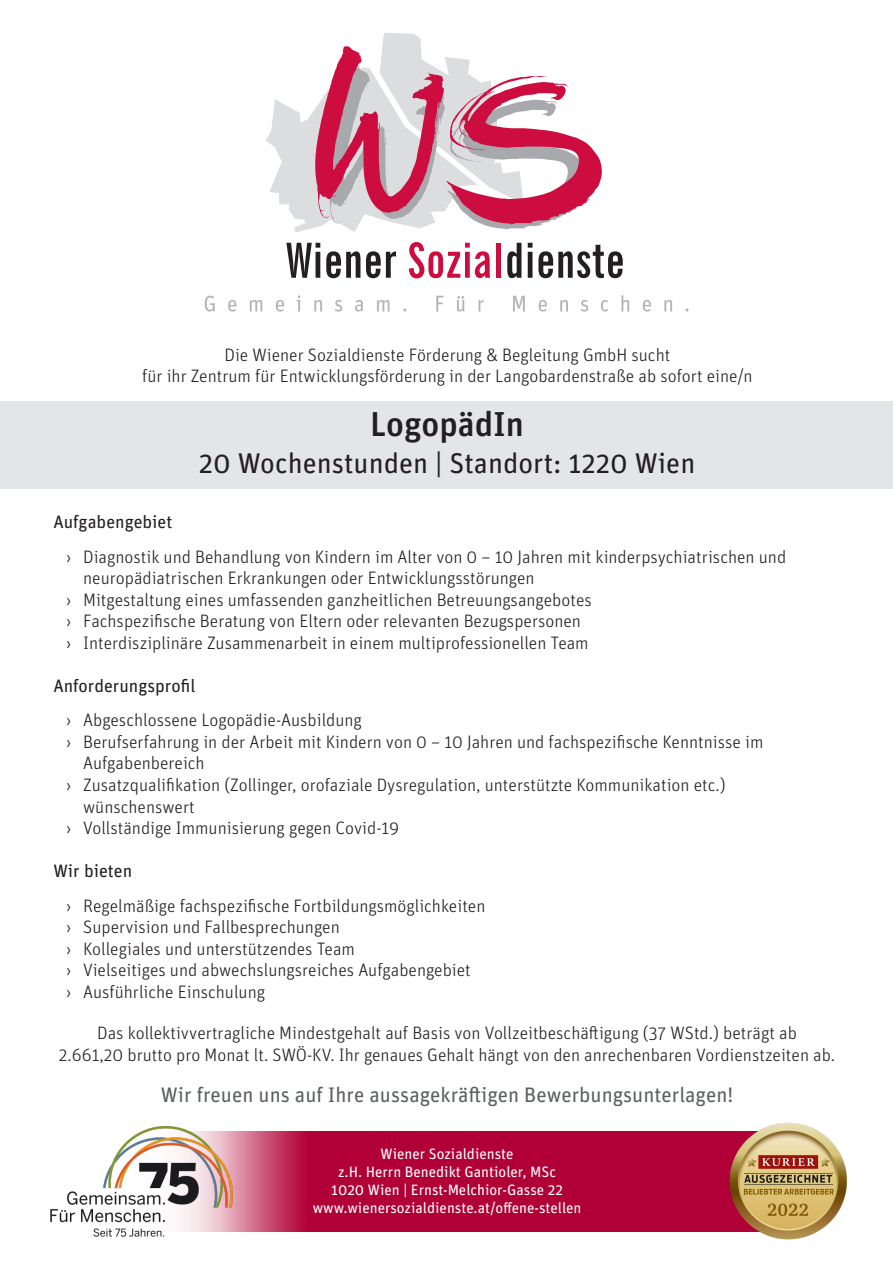
<style>
.page{position:relative;width:893px;height:1263px;background:#fff}
.page>*{position:absolute;margin:0;border:0;box-sizing:border-box;transform-origin:0 0}
.t1{font:500 34.5px "Unit Pro";color:#231f20}
.t2{font:28.5px "Unit Pro";color:#231f20}
.brot{font:21px "Unit Pro";color:#5d6061}
.t3{font:300 18px/21.6px "Unit Pro";color:#231f20}
.t4{font:18px "Unit Pro";color:#231f20}
.t5{font:15px/18px "Unit Pro";color:#fff;text-align:center}
</style>
<div class="page">
<div style="left:63px;top:1131px;width:747px;height:101px;background:#b10037"></div>
<div style="left:0;top:401px;width:893px;height:88px;background:#e3e4e6"></div>
<svg style="left:266px;top:33px;width:336px;height:200px"></svg>
<svg style="left:286px;top:243px;width:34px;height:35px"></svg>
<svg style="left:326px;top:251px;width:34px;height:27px"></svg>
<svg style="left:366px;top:251px;width:30px;height:27px"></svg>
<svg style="left:409px;top:242px;width:81px;height:36px"></svg>
<hr style="left:496px;top:243px;width:4px;height:35px;background:#cd0d40">
<svg style="left:507px;top:243px;width:14px;height:35px"></svg>
<svg style="left:528px;top:243px;width:4px;height:35px"></svg>
<svg style="left:538px;top:245px;width:85px;height:33px"></svg>
<svg style="left:247px;top:1131px;width:56px;height:101px;background:#c4426a"></svg>
<img style="left:50px;top:1126px;width:197px;height:111px">
<img style="left:204px;top:295px;width:485px;height:17px">
<img style="left:729px;top:1122px;width:118px;height:118px">
<p class="t3" style="left:142px;top:343px;width:612px;text-align:center">Die Wiener Sozialdienste Förderung &amp; Begleitung GmbH sucht<br>für ihr Zentrum für Entwicklungsförderung in der Langobardenstraße ab sofort eine/n</p>
<p class="t1" style="left:370px;top:400px;width:155px">LogopädIn</p>
<p class="t2" style="left:199px;top:443px;width:498px">20 Wochenstunden | Standort: 1220 Wien</p>
<p class="t4" style="left:53px;top:509px;width:121px">Aufgabengebiet</p>
<p class="t3" style="left:83px;top:545px;width:705px;text-indent:-17px">› Diagnostik und Behandlung von Kindern im Alter von 0 – 10 Jahren mit kinderpsychiatrischen und neuropädiatrischen Erkrankungen oder Entwicklungsstörungen</p>
<p class="t3" style="left:66px;top:588px;width:527px">› Mitgestaltung eines umfassenden ganzheitlichen Betreuungsangebotes</p>
<p class="t3" style="left:66px;top:610px;width:516px">› Fachspezifische Beratung von Eltern oder relevanten Bezugspersonen</p>
<p class="t3" style="left:66px;top:631px;width:524px">› Interdisziplinäre Zusammenarbeit in einem multiprofessionellen Team</p>
<p class="t4" style="left:53px;top:673px;width:143px">Anforderungsprofil</p>
<p class="t3" style="left:66px;top:709px;width:297px">› Abgeschlossene Logopädie-Ausbildung</p>
<p class="t3" style="left:83px;top:730px;width:682px;text-indent:-17px">› Berufserfahrung in der Arbeit mit Kindern von 0 – 10 Jahren und fachspezifische Kenntnisse im<br>Aufgabenbereich</p>
<p class="t3" style="left:83px;top:774px;width:644px;text-indent:-17px">› Zusatzqualifikation (Zollinger, orofaziale Dysregulation, unterstützte Kommunikation etc.) wünschenswert</p>
<p class="t3" style="left:66px;top:817px;width:335px">› Vollständige Immunisierung gegen Covid-19</p>
<p class="t4" style="left:53px;top:858px;width:80px">Wir bieten</p>
<p class="t3" style="left:66px;top:894px;width:421px">› Regelmäßige fachspezifische Fortbildungsmöglichkeiten</p>
<p class="t3" style="left:66px;top:916px;width:275px">› Supervision und Fallbesprechungen</p>
<p class="t3" style="left:66px;top:937px;width:290px">› Kollegiales und unterstützendes Team</p>
<p class="t3" style="left:66px;top:959px;width:406px">› Vielseitiges und abwechslungsreiches Aufgabengebiet</p>
<p class="t3" style="left:66px;top:980px;width:201px">› Ausführliche Einschulung</p>
<p class="t3" style="left:59px;top:1021px;width:778px;text-align:center">Das kollektivvertragliche Mindestgehalt auf Basis von Vollzeitbeschäftigung (37 WStd.) beträgt ab<br>2.661,20 brutto pro Monat lt. SWÖ-KV. Ihr genaues Gehalt hängt von den anrechenbaren Vordienstzeiten ab.</p>
<p class="brot" style="left:161px;top:1080px;width:574px">Wir freuen uns auf Ihre aussagekräftigen Bewerbungsunterlagen!</p>
<p class="t5" style="left:338px;top:1144px;width:219px">Wiener Sozialdienste<br>z.H. Herrn Benedikt Gantioler, MSc</p>
<p class="t5" style="left:331px;top:1180px;width:233px">1020 Wien | Ernst-Melchior-Gasse 22</p>
<p class="t5" style="left:313px;top:1198px;width:270px">www.wienersozialdienste.at/offene-stellen</p>
</div>
